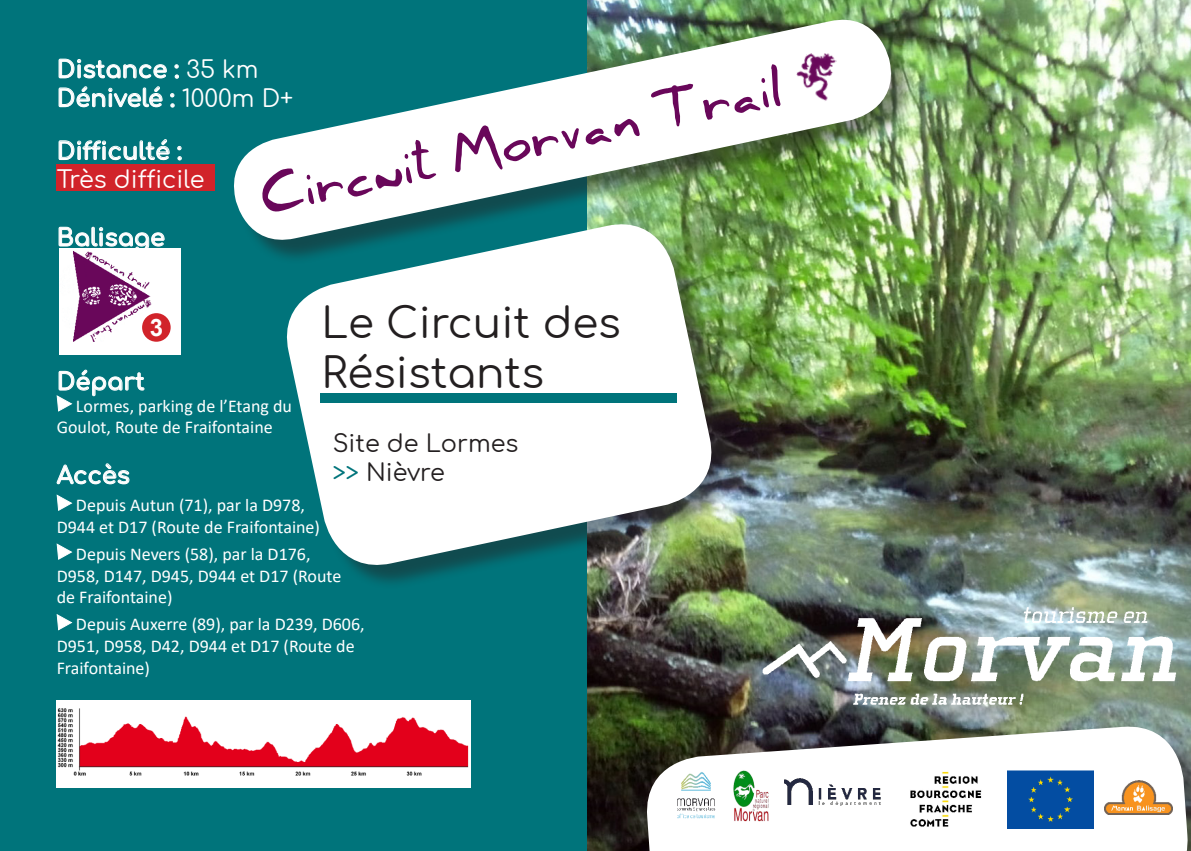
<style>
.page{position:relative;width:1191px;height:851px;background:#fff}
.page>*{position:absolute;margin:0;border:0;box-sizing:border-box;transform-origin:0 0}
.t1{font:52px "Nonciclopediaby Sabaku";color:#69075a}
.t2{font:42px "Comfortaa";color:#231f20}
.t3{font:700 24px "Comfortaa";color:#fff}
.t4{font:24px "Comfortaa";color:#231f20}
.t5{font:24px "Comfortaa";color:#fff}
.t6{font:700 24px "Arial";color:#fff}
.t7{font:18px/21.6px "Calibri";color:#fff}
.s1{font-weight:400}
.s2{color:#00747b}
</style>
<div class="page">
<img style="left:586px;top:0;width:605px;height:850px">
<div style="left:0;top:0;width:586px;height:850px;background:#00747b"></div>
<div style="left:290px;top:227px;width:446px;height:362px;background:#231f20;opacity:.48"></div>
<svg style="left:286px;top:264px;width:435px;height:311px;fill:#fff"></svg>
<div style="left:321px;top:393px;width:356px;height:10px;background:#00747b"></div>
<img style="left:57px;top:700px;width:414px;height:87px">
<img style="left:754px;top:584px;width:437px;height:138px">
<div style="left:56px;top:164px;width:158px;height:26px;background:#d1232a"></div>
<svg style="left:58px;top:58px;width:109px;height:21px"></svg>
<svg style="left:174px;top:64px;width:5px;height:15px"></svg>
<svg style="left:58px;top:86px;width:105px;height:22px"></svg>
<svg style="left:170px;top:93px;width:5px;height:15px"></svg>
<svg style="left:58px;top:139px;width:112px;height:22px"></svg>
<svg style="left:177px;top:145px;width:5px;height:16px"></svg>
<svg style="left:58px;top:226px;width:107px;height:26px"></svg>
<svg style="left:56px;top:369px;width:89px;height:43px"></svg>
<svg style="left:56px;top:463px;width:74px;height:48px"></svg>
<svg style="left:56px;top:543px;width:17px;height:17px"></svg>
<svg style="left:56px;top:614px;width:17px;height:17px"></svg>
<div style="left:60px;top:248px;width:121px;height:106px;background:#fff"></div>
<img style="left:73px;top:251px;width:83px;height:91px">
<div style="left:142px;top:313px;width:29px;height:28px;background:#d1232a;border-radius:50%"></div>
<svg style="left:643px;top:722px;width:548px;height:128px"></svg>
<img style="left:670px;top:768px;width:52px;height:53px">
<img style="left:731px;top:767px;width:41px;height:58px">
<div style="left:784px;top:778px;width:101px;height:35px;background:#fff"></div>
<img style="left:784px;top:778px;width:97px;height:28px">
<img style="left:895px;top:770px;width:102px;height:58px">
<img style="left:1007px;top:770px;width:86px;height:58px">
<img style="left:1104px;top:780px;width:68px;height:34px">
<div style="left:237px;top:22px;width:678px;height:242px;background:#231f20;opacity:.48"></div>
<img style="left:234px;top:11px;width:666px;height:238px">
<img style="left:793px;top:49px;width:51px;height:57px">
<p class="t3" style="left:57px;top:47px;width:203px">Distance : <span class="s1">35 km</span></p>
<p class="t3" style="left:57px;top:76px;width:238px">Dénivelé : <span class="s1">1000m D+</span></p>
<p class="t3" style="left:57px;top:129px;width:127px">Difficulté :</p>
<p class="t5" style="left:57px;top:158px;width:149px">Très difficile</p>
<p class="t3" style="left:57px;top:215px;width:110px">Balisage</p>
<p class="t1" style="left:255px;top:173px;width:537px;rotate:-12deg">Circuit Morvan Trail</p>
<p class="t2" style="left:321px;top:285px;width:301px">Le Circuit des</p>
<p class="t2" style="left:321px;top:335px;width:224px">Résistants</p>
<p class="t6" style="left:150px;top:310px;width:15px">3</p>
<p class="t3" style="left:57px;top:359px;width:90px">Départ</p>
<p class="t7" style="left:57px;top:394px;width:237px;text-indent:19px">Lormes, parking de l’Etang du<br>Goulot, Route de Fraifontaine</p>
<p class="t3" style="left:57px;top:453px;width:75px">Accès</p>
<p class="t7" style="left:57px;top:493px;width:265px;text-align:center">Depuis Autun (71), par la D978,<br>D944 et D17 (Route de Fraifontaine)</p>
<p class="t7" style="left:57px;top:542px;width:286px;text-indent:19px">Depuis Nevers (58), par la D176,<br>D958, D147, D945, D944 et D17 (Route de Fraifontaine)</p>
<p class="t7" style="left:57px;top:613px;width:309px;text-indent:19px">Depuis Auxerre (89), par la D239, D606,<br>D951, D958, D42, D944 et D17 (Route de<br>Fraifontaine)</p>
<p class="t4" style="left:333px;top:422px;width:187px">Site de Lormes</p>
<p class="t4" style="left:333px;top:450px;width:114px"><span class="s2">&gt;&gt;</span> Nièvre</p>
</div>
